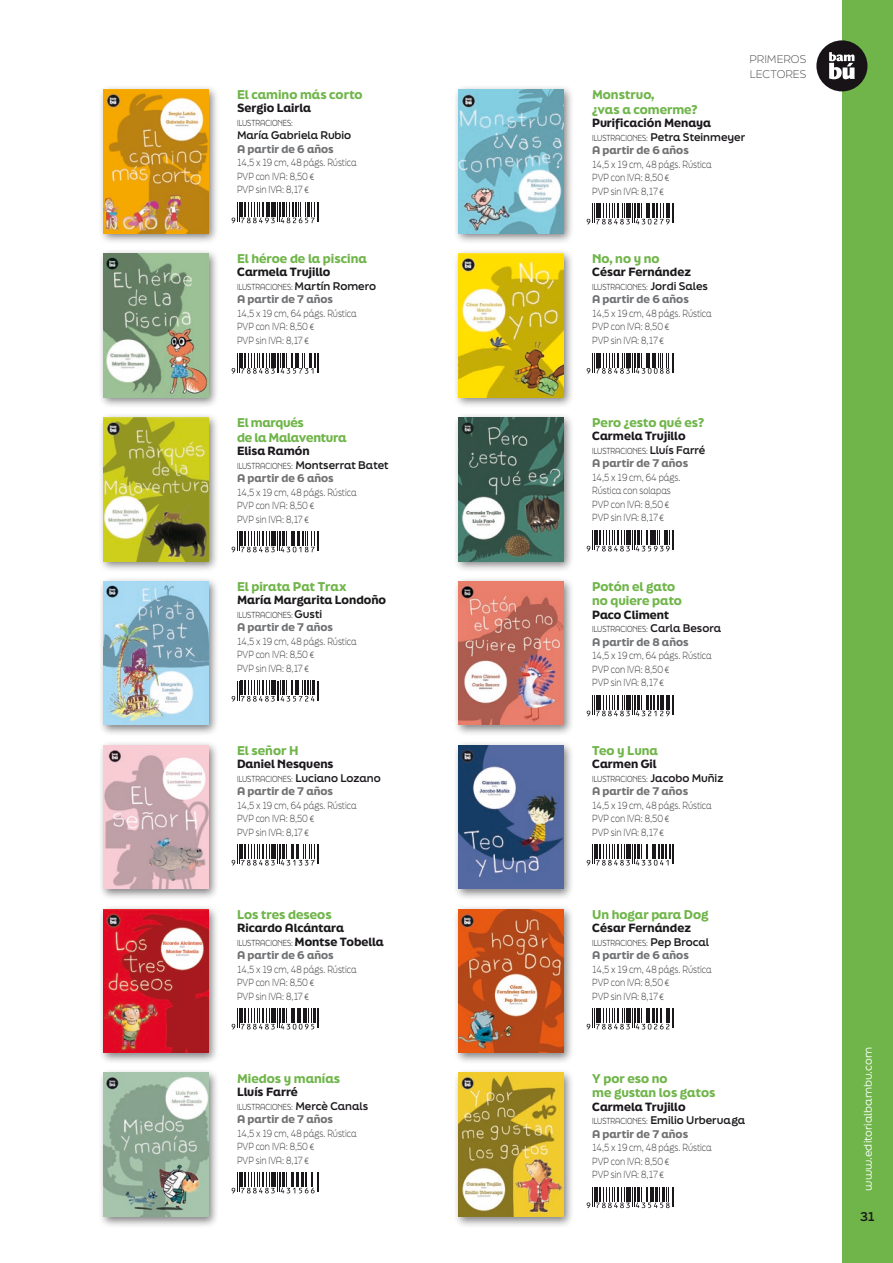
<style>
.page{position:relative;width:893px;height:1263px;background:#fff}
.page>*{position:absolute;margin:0;border:0;box-sizing:border-box;transform-origin:0 0}
.t1{font:900 12px/14.7px "Final Six";color:#6fb549}
.t2{font:900 12px/14.7px "Final Six";letter-spacing:-.02em;color:#6fb549}
.t3{font:700 12px "Final Six";color:#1b181c}
.t4{font:900 11.25px "Final Six";color:#1b181c}
.t5{font:900 10.5px/13.5px "Final Six";color:#707173}
.t6{font:700 10.5px/13.5px "Final Six";color:#1b181c}
.t7{font:10.5px "Final Six";color:#fff}
.t8{font:300 10.5px/15px "Final Six";color:#595a5b}
.t9{font:300 9.75px/13.5px "Final Six";color:#3e3e40;scale:.8 1}
.t10{font:300 8.25px "Final Six";color:#1b181c;scale:.8 1}
.s1{font-weight:300;font-size:8.25px;color:#1b181c}
.s2{font-weight:700;color:#1b181c}
.s3{font-weight:300;font-size:8.25px}
.s4{font-weight:900;color:#707173}
.s5{font-weight:700;font-size:10.5px}
</style>
<div class="page">
<div style="left:842px;top:0;width:51px;height:1263px;background:#6fb549"></div>
<div style="left:816px;top:40px;width:51px;height:51px;background:#171316;border-radius:50%"></div>
<svg style="left:829px;top:52px;width:26px;height:27px"></svg>
<svg style="left:587px;top:531px;width:87px;height:20px"></svg>
<div style="left:453px;top:412px;width:122px;height:160px;background:#1b181c;opacity:.55"></div>
<img style="left:458px;top:417px;width:105px;height:144px">
<svg style="left:232px;top:1172px;width:87px;height:21px"></svg>
<div style="left:98px;top:1068px;width:122px;height:160px;background:#1b181c;opacity:.55"></div>
<img style="left:103px;top:1073px;width:105px;height:144px">
<svg style="left:232px;top:202px;width:87px;height:21px"></svg>
<div style="left:98px;top:84px;width:122px;height:160px;background:#1b181c;opacity:.55"></div>
<img style="left:103px;top:89px;width:105px;height:144px">
<svg style="left:587px;top:204px;width:87px;height:20px"></svg>
<div style="left:453px;top:84px;width:122px;height:160px;background:#1b181c;opacity:.55"></div>
<img style="left:458px;top:89px;width:105px;height:144px">
<svg style="left:232px;top:353px;width:87px;height:21px"></svg>
<div style="left:98px;top:248px;width:122px;height:160px;background:#1b181c;opacity:.55"></div>
<img style="left:103px;top:253px;width:105px;height:144px">
<svg style="left:587px;top:353px;width:87px;height:21px"></svg>
<div style="left:453px;top:248px;width:122px;height:160px;background:#1b181c;opacity:.55"></div>
<img style="left:458px;top:253px;width:105px;height:144px">
<svg style="left:232px;top:531px;width:87px;height:21px"></svg>
<div style="left:98px;top:412px;width:122px;height:160px;background:#1b181c;opacity:.55"></div>
<img style="left:103px;top:417px;width:105px;height:144px">
<svg style="left:587px;top:695px;width:87px;height:21px"></svg>
<div style="left:453px;top:576px;width:122px;height:160px;background:#1b181c;opacity:.55"></div>
<img style="left:458px;top:581px;width:105px;height:144px">
<svg style="left:232px;top:681px;width:87px;height:20px"></svg>
<div style="left:98px;top:576px;width:122px;height:160px;background:#1b181c;opacity:.55"></div>
<img style="left:103px;top:581px;width:105px;height:144px">
<svg style="left:587px;top:845px;width:87px;height:20px"></svg>
<div style="left:453px;top:740px;width:122px;height:160px;background:#1b181c;opacity:.55"></div>
<img style="left:458px;top:745px;width:105px;height:144px">
<svg style="left:232px;top:845px;width:87px;height:20px"></svg>
<div style="left:98px;top:740px;width:122px;height:160px;background:#1b181c;opacity:.55"></div>
<img style="left:103px;top:745px;width:105px;height:144px">
<svg style="left:587px;top:1009px;width:87px;height:20px"></svg>
<div style="left:453px;top:904px;width:122px;height:160px;background:#1b181c;opacity:.55"></div>
<img style="left:458px;top:909px;width:105px;height:144px">
<svg style="left:232px;top:1009px;width:87px;height:20px"></svg>
<div style="left:98px;top:904px;width:122px;height:160px;background:#1b181c;opacity:.55"></div>
<img style="left:103px;top:909px;width:105px;height:144px">
<svg style="left:587px;top:1187px;width:87px;height:21px"></svg>
<div style="left:453px;top:1068px;width:122px;height:160px;background:#1b181c;opacity:.55"></div>
<img style="left:458px;top:1073px;width:105px;height:144px">
<p class="t1" style="left:237px;top:87px;width:127px">El camino más corto</p>
<p class="t4" style="left:237px;top:100px;width:76px">Sergio Lairla</p>
<p class="t10" style="left:237px;top:117px;width:7px">Ilustrac</p>
<p class="t10" style="left:270px;top:117px;width:30px">iones:</p>
<p class="t6" style="left:237px;top:128px;width:116px">María Gabriela Rubio</p>
<p class="t5" style="left:237px;top:142px;width:98px">A partir de 6 años</p>
<p class="t9" style="left:237px;top:156px;width:151px">14,5 x 19 cm, 48 págs. Rústica<br>PVP con IVA: 8,50€<br>PVP sin IVA: 8,17€</p>
<p class="t1" style="left:237px;top:251px;width:131px">El héroe de la piscina</p>
<p class="t4" style="left:237px;top:264px;width:95px">Carmela Trujillo</p>
<p class="t10" style="left:237px;top:281px;width:7px">Ilustrac</p>
<p class="t5" style="left:237px;top:279px;width:141px;text-indent:33px"><span class="s1">io nes :</span> <span class="s2">Martín Romero<br></span>A partir de 7 años</p>
<p class="t9" style="left:237px;top:306px;width:151px">14,5 x 19 cm, 64 págs. Rústica<br>PVP con IVA: 8,50€<br>PVP sin IVA: 8,17€</p>
<p class="t2" style="left:237px;top:415px;width:111px">El marqués<br>de la Malaventura</p>
<p class="t4" style="left:237px;top:443px;width:74px">Elisa Ramón</p>
<p class="t10" style="left:237px;top:459px;width:7px">Ilustrac</p>
<p class="t6" style="left:237px;top:458px;width:153px;text-indent:33px"><span class="s3">io nes :</span> Montserrat Batet<br><span class="s4">A partir de 6 años</span></p>
<p class="t9" style="left:237px;top:485px;width:151px">14,5 x 19 cm, 48 págs. Rústica<br>PVP con IVA: 8,50€<br>PVP sin IVA: 8,17€</p>
<p class="t1" style="left:237px;top:579px;width:111px">El pirata Pat Trax</p>
<p class="t4" style="left:237px;top:592px;width:151px">María Margarita Londoño</p>
<p class="t10" style="left:237px;top:609px;width:7px">Ilustrac</p>
<p class="t10" style="left:270px;top:609px;width:66px">iones: <span class="s5">Gusti</span></p>
<p class="t5" style="left:237px;top:620px;width:98px">A partir de 7 años</p>
<p class="t9" style="left:237px;top:634px;width:151px">14,5 x 19 cm, 48 págs. Rústica<br>PVP con IVA: 8,50€<br>PVP sin IVA: 8,17€</p>
<p class="t1" style="left:237px;top:742px;width:63px">El señor H</p>
<p class="t4" style="left:237px;top:756px;width:98px">Daniel Nesquens</p>
<p class="t10" style="left:237px;top:772px;width:7px">Ilustrac</p>
<p class="t5" style="left:237px;top:771px;width:145px;text-indent:33px"><span class="s1">io nes :</span> <span class="s2">Luciano Lozano<br></span>A partir de 7 años</p>
<p class="t9" style="left:237px;top:798px;width:151px">14,5 x 19 cm, 64 págs. Rústica<br>PVP con IVA: 8,50€<br>PVP sin IVA: 8,17€</p>
<p class="t1" style="left:237px;top:906px;width:96px">Los tres deseos</p>
<p class="t4" style="left:237px;top:920px;width:109px">Ricardo Alcántara</p>
<p class="t10" style="left:237px;top:936px;width:7px">Ilustrac</p>
<p class="t4" style="left:270px;top:933px;width:115px"><span class="s3">io nes :</span> Montse Tobella</p>
<p class="t5" style="left:237px;top:948px;width:98px">A partir de 6 años</p>
<p class="t9" style="left:237px;top:962px;width:151px">14,5 x 19 cm, 48 págs. Rústica<br>PVP con IVA: 8,50€<br>PVP sin IVA: 8,17€</p>
<p class="t1" style="left:237px;top:1070px;width:105px">Miedos y manías</p>
<p class="t4" style="left:237px;top:1084px;width:62px">Lluís Farré</p>
<p class="t10" style="left:237px;top:1100px;width:7px">Ilustrac</p>
<p class="t5" style="left:237px;top:1099px;width:133px;text-indent:33px"><span class="s1">io nes :</span> <span class="s2">Mercè Canals<br></span>A partir de 7 años</p>
<p class="t9" style="left:237px;top:1126px;width:151px">14,5 x 19 cm, 48 págs. Rústica<br>PVP con IVA: 8,50€<br>PVP sin IVA: 8,17€</p>
<p class="t8" style="left:749px;top:51px;width:27px">Primeros lectores</p>
<p class="t1" style="left:592px;top:87px;width:107px">Monstruo,<br>¿vas a comerme?</p>
<p class="t4" style="left:592px;top:115px;width:120px">Purificación Menaya</p>
<p class="t10" style="left:592px;top:131px;width:7px">Ilustrac</p>
<p class="t6" style="left:592px;top:130px;width:155px;text-indent:33px"><span class="s3">io nes :</span> Petra Steinmeyer<br><span class="s4">A partir de 6 años</span></p>
<p class="t9" style="left:592px;top:157px;width:151px">14,5 x 19 cm, 48 págs. Rústica<br>PVP con IVA: 8,50€<br>PVP sin IVA: 8,17€</p>
<p class="t1" style="left:592px;top:251px;width:69px">No, no y no</p>
<p class="t4" style="left:592px;top:264px;width:100px">César Fernández</p>
<p class="t10" style="left:592px;top:281px;width:7px">Ilustrac</p>
<p class="t5" style="left:592px;top:279px;width:117px;text-indent:33px"><span class="s1">io nes :</span> <span class="s2">Jordi Sales<br></span>A partir de 6 años</p>
<p class="t9" style="left:592px;top:306px;width:151px">14,5 x 19 cm, 48 págs. Rústica<br>PVP con IVA: 8,50€<br>PVP sin IVA: 8,17€</p>
<p class="t1" style="left:592px;top:415px;width:114px">Pero ¿esto qué es?</p>
<p class="t4" style="left:592px;top:428px;width:95px">Carmela Trujillo</p>
<p class="t10" style="left:592px;top:445px;width:7px">Ilustrac</p>
<p class="t5" style="left:592px;top:443px;width:115px;text-indent:33px"><span class="s1">io nes :</span> <span class="s2">Lluís Farré<br></span>A partir de 7 años</p>
<p class="t9" style="left:592px;top:470px;width:112px">14,5 x 19 cm, 64 págs.<br>Rústica con solapas<br>PVP con IVA: 8,50€<br>PVP sin IVA: 8,17€</p>
<p class="t1" style="left:592px;top:579px;width:91px">Potón el gato no quiere pato</p>
<p class="t4" style="left:592px;top:606px;width:78px">Paco Climent</p>
<p class="t10" style="left:592px;top:623px;width:7px">Ilustrac</p>
<p class="t5" style="left:592px;top:621px;width:131px;text-indent:33px"><span class="s1">io nes :</span> <span class="s2">Carla Besora<br></span>A partir de 8 años</p>
<p class="t9" style="left:592px;top:649px;width:151px">14,5 x 19 cm, 64 págs. Rústica<br>PVP con IVA: 8,50€<br>PVP sin IVA: 8,17€</p>
<p class="t1" style="left:592px;top:742px;width:67px">Teo y Luna</p>
<p class="t4" style="left:592px;top:756px;width:66px">Carmen Gil</p>
<p class="t10" style="left:592px;top:772px;width:7px">Ilustrac</p>
<p class="t5" style="left:592px;top:771px;width:133px;text-indent:33px"><span class="s1">iones :</span> <span class="s2">Jacobo Muñiz<br></span>A partir de 7 años</p>
<p class="t9" style="left:592px;top:798px;width:151px">14,5 x 19 cm, 48 págs. Rústica<br>PVP con IVA: 8,50€<br>PVP sin IVA: 8,17€</p>
<p class="t1" style="left:592px;top:906px;width:118px">Un hogar para Dog</p>
<p class="t4" style="left:592px;top:920px;width:100px">César Fernández</p>
<p class="t10" style="left:592px;top:936px;width:7px">Ilustrac</p>
<p class="t5" style="left:592px;top:935px;width:118px;text-indent:33px"><span class="s1">io nes :</span> <span class="s2">Pep Brocal<br></span>A partir de 6 años</p>
<p class="t9" style="left:592px;top:962px;width:151px">14,5 x 19 cm, 48 págs. Rústica<br>PVP con IVA: 8,50€<br>PVP sin IVA: 8,17€</p>
<p class="t1" style="left:592px;top:1070px;width:125px">Y por eso no<br>me gustan los gatos</p>
<p class="t4" style="left:592px;top:1098px;width:95px">Carmela Trujillo</p>
<p class="t10" style="left:592px;top:1115px;width:7px">Ilustrac</p>
<p class="t6" style="left:592px;top:1113px;width:155px;text-indent:33px"><span class="s3">io nes :</span> Emilio Urberuaga<br><span class="s4">A partir de 7 años</span></p>
<p class="t9" style="left:592px;top:1141px;width:151px">14,5 x 19 cm, 48 págs. Rústica<br>PVP con IVA: 8,50€<br>PVP sin IVA: 8,17€</p>
<p class="t7" style="left:860px;top:1191px;width:145px;rotate:-90deg">www.editorialbambu.com</p>
<p class="t3" style="left:860px;top:1208px;width:16px">31</p>
</div>
